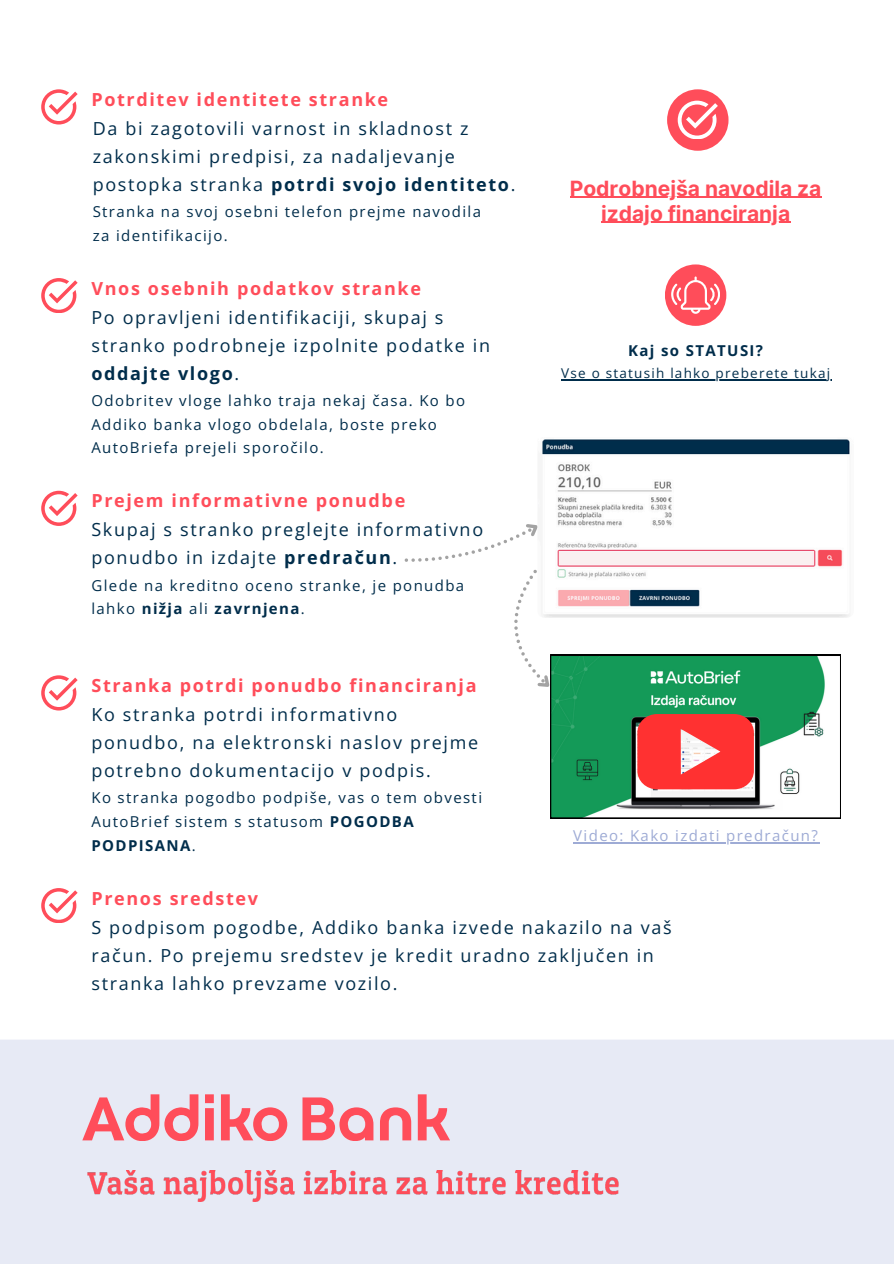
<style>
.page{position:relative;width:894px;height:1264px;background:#fff}
.page>*{position:absolute;margin:0;border:0;box-sizing:border-box;transform-origin:0 0}
.t1{font:700 21px "Inter";color:#ff4d5a}
.t2{font:18px/28.2px "Open Sans";letter-spacing:.09em;color:#002d4b}
.t3{font:700 18px "Open Sans";letter-spacing:.09em;color:#ff4d5a}
.t4{font:15px/23.7px "Open Sans";letter-spacing:.09em;color:#002d4b}
.t5{font:15px "Open Sans";letter-spacing:.09em;color:#9eabd5}
.t6{font:700 15px "Open Sans";letter-spacing:.09em;color:#002d4b}
.t7{font:13.5px "Open Sans";letter-spacing:.09em;color:#002d4b}
.s1{font-weight:700}
</style>
<div class="page">
<svg style="left:41px;top:89px;width:37px;height:35px"></svg>
<svg style="left:41px;top:278px;width:37px;height:35px"></svg>
<svg style="left:41px;top:491px;width:37px;height:34px"></svg>
<svg style="left:41px;top:675px;width:37px;height:35px"></svg>
<svg style="left:41px;top:888px;width:37px;height:34px"></svg>
<div style="left:664px;top:264px;width:62px;height:62px;background:#ff4d5a;border-radius:50%"></div>
<svg style="left:671px;top:276px;width:48px;height:37px"></svg>
<hr style="left:561px;top:379px;width:270px;height:1px;background:#002d4b">
<div style="left:0;top:1040px;width:893px;height:223px;background:#e7eaf5"></div>
<img style="left:82px;top:1170px;width:541px;height:31px">
<svg style="left:164px;top:1094px;width:286px;height:47px;background:#f1a7b3"></svg>
<svg style="left:550px;top:655px;width:290px;height:163px"></svg>
<svg style="left:637px;top:714px;width:116px;height:75px;background:#f94a49"></svg>
<img style="left:537px;top:434px;width:316px;height:183px;border-radius:7px">
<div style="left:667px;top:89px;width:61px;height:62px;background:#ff4d5a;border-radius:50%"></div>
<svg style="left:677px;top:101px;width:40px;height:38px"></svg>
<hr style="left:569px;top:197px;width:252px;height:1px;background:#ff4d5a">
<hr style="left:601px;top:222px;width:189px;height:1px;background:#ff4d5a">
<hr style="left:573px;top:842px;width:246px;height:1px;background:#9eabd5">
<svg style="left:404px;top:518px;width:147px;height:172px"></svg>
<h3 class="t3" style="left:91px;top:87px;width:298px">Potrditev identitete stranke</h3>
<p class="t2" style="left:93px;top:114px;width:424px">Da bi zagotovili varnost in skladnost z zakonskimi predpisi, za nadaljevanje postopka stranka <span class="s1">potrdi svojo identiteto</span>.</p>
<p class="t4" style="left:93px;top:199px;width:390px">Stranka na svoj osebni telefon prejme navodila za identifikacijo.</p>
<h1 class="t3" style="left:91px;top:275px;width:331px">Vnos osebnih podatkov stranke</h1>
<p class="t2" style="left:91px;top:302px;width:400px">Po opravljeni identifikaciji, skupaj s stranko podrobneje izpolnite podatke in <span class="s1">oddajte vlogo</span>.</p>
<p class="t4" style="left:91px;top:388px;width:375px">Odobritev vloge lahko traja nekaj časa. Ko bo<br>Addiko banka vlogo obdelala, boste preko<br>AutoBriefa prejeli sporočilo.</p>
<p class="t3" style="left:91px;top:488px;width:315px">Prejem informativne ponudbe</p>
<p class="t2" style="left:91px;top:515px;width:393px">Skupaj s stranko preglejte informativno ponudbo in izdajte <span class="s1">predračun</span>.</p>
<h2 class="t4" style="left:91px;top:573px;width:374px">Glede na kreditno oceno stranke, je ponudba lahko <span class="s1">nižja</span> ali <span class="s1">zavrnjena</span>.</h2>
<h3 class="t3" style="left:91px;top:672px;width:386px">Stranka potrdi ponudbo financiranja</h3>
<p class="t2" style="left:91px;top:699px;width:388px">Ko stranka potrdi informativno ponudbo, na elektronski naslov prejme potrebno dokumentacijo v podpis.</p>
<p class="t4" style="left:91px;top:785px;width:392px">Ko stranka pogodbo podpiše, vas o tem obvesti<br>AutoBrief sistem s statusom <span class="s1">POGODBA<br>PODPISANA</span>.</p>
<p class="t1" style="left:569px;top:176px;width:253px">Podrobnejša navodila za</p>
<p class="t1" style="left:601px;top:200px;width:191px">izdajo financiranja</p>
<p class="t6" style="left:628px;top:339px;width:136px">Kaj so STATUSI?</p>
<p class="t7" style="left:561px;top:363px;width:270px">Vse o statusih lahko preberete tukaj</p>
<p class="t5" style="left:573px;top:825px;width:246px">Video: Kako izdati predračun?</p>
<h2 class="t3" style="left:91px;top:885px;width:168px">Prenos sredstev</h2>
<h3 class="t2" style="left:91px;top:912px;width:581px">S podpisom pogodbe, Addiko banka izvede nakazilo na vaš račun. Po prejemu sredstev je kredit uradno zaključen in stranka lahko prevzame vozilo.</h3>
</div>
